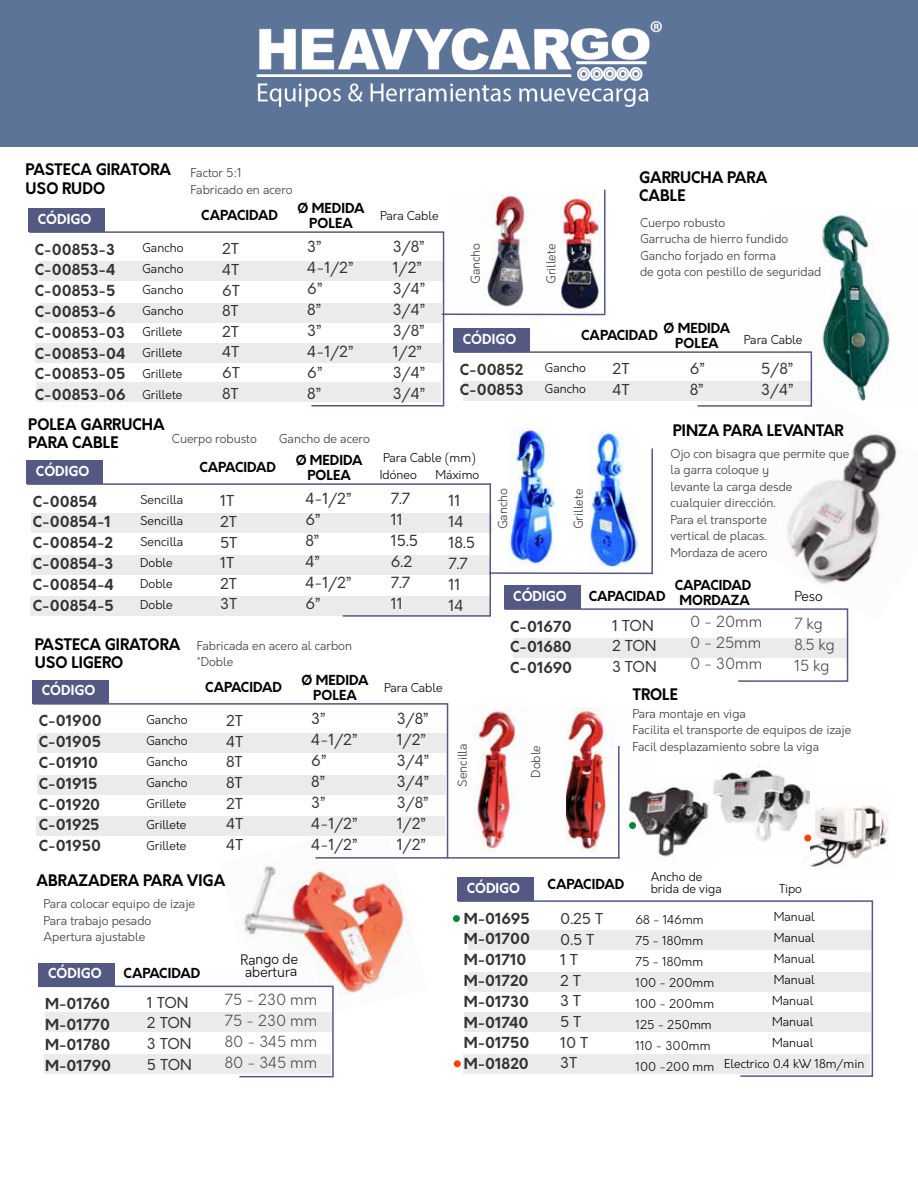
<style>
.page{position:relative;width:918px;height:1188px;background:#fff}
.page>*{position:absolute;margin:0;border:0;box-sizing:border-box;transform-origin:0 0}
.t1{font:700 15.6px/18.8px "Orkney";color:#000;scale:.96 1}
.t2{font:15px/21px "Orkney";color:#333}
.t3{font:300 15px/21px "Orkney";color:#4d4847;text-align:justify}
.t4{font:700 14.85px/20.9px "Orkney";color:#333}
.t5{font:14.7px/20.5px "Orkney";color:#333}
.t6{font:14.7px/20.5px "Orkney";letter-spacing:-.02em;color:#333}
.t7{font:300 14.1px/12.6px "Orkney";color:#000;text-align:center;scale:.96 1}
.t8{font:700 13.5px/15px "Orkney";color:#000;text-align:center}
.t9{font:700 13.5px "Orkney";color:#fff}
.t10{font:300 13.5px "Orkney";color:#000}
.t11{font:300 12px/16.5px "Orkney";color:#3d3938}
.t12{font:300 12px/21px "Orkney";color:#000}
</style>
<div class="page">
<img style="left:810px;top:806px;width:79px;height:61px">
<img style="left:814px;top:211px;width:85px;height:183px">
<img style="left:244px;top:860px;width:162px;height:135px">
<img style="left:786px;top:394px;width:111px;height:190px">
<img style="left:566px;top:707px;width:50px;height:144px">
<img style="left:473px;top:707px;width:52px;height:144px">
<div style="left:28px;top:209px;width:77px;height:23px;background:#535983"></div>
<svg style="left:29px;top:231px;width:416px;height:176px"></svg>
<div style="left:32px;top:681px;width:77px;height:23px;background:#535983"></div>
<svg style="left:33px;top:703px;width:416px;height:156px"></svg>
<img style="left:510px;top:429px;width:35px;height:18px">
<img style="left:589px;top:432px;width:35px;height:15px">
<div style="left:26px;top:461px;width:77px;height:23px;background:#535983"></div>
<svg style="left:27px;top:483px;width:464px;height:134px"></svg>
<div style="left:453px;top:329px;width:77px;height:23px;background:#535983"></div>
<svg style="left:454px;top:351px;width:359px;height:56px"></svg>
<div style="left:504px;top:586px;width:76px;height:23px;background:#535983"></div>
<svg style="left:504px;top:608px;width:345px;height:74px"></svg>
<div style="left:39px;top:963px;width:76px;height:23px;background:#535983"></div>
<svg style="left:38px;top:985px;width:296px;height:93px"></svg>
<img style="left:440px;top:189px;width:166px;height:127px">
<hr style="left:618px;top:746px;width:2px;height:111px;background:#535983">
<hr style="left:448px;top:857px;width:172px;height:2px;background:#535983">
<img style="left:488px;top:447px;width:165px;height:128px">
<div style="left:457px;top:878px;width:77px;height:23px;background:#535983"></div>
<svg style="left:456px;top:900px;width:418px;height:177px"></svg>
<div style="left:454px;top:1060px;width:7px;height:7px;background:#ff4100;border-radius:50%"></div>
<img style="left:626px;top:785px;width:87px;height:72px">
<div style="left:453px;top:915px;width:7px;height:7px;background:#018837;border-radius:50%"></div>
<div style="left:629px;top:822px;width:7px;height:7px;background:#018837;border-radius:50%"></div>
<img style="left:713px;top:766px;width:97px;height:76px">
<div style="left:804px;top:835px;width:7px;height:7px;background:#ff4100;border-radius:50%"></div>
<div style="left:0;top:0;width:918px;height:147px;background:#5d7499"></div>
<img style="left:256px;top:22px;width:406px;height:85px">
<h1 class="t1" style="left:26px;top:160px;width:153px">PASTECA GIRATORA<br>USO RUDO</h1>
<p class="t9" style="left:38px;top:210px;width:55px">CÓDIGO</p>
<p class="t8" style="left:201px;top:208px;width:78px">CAPACIDAD</p>
<p class="t12" style="left:380px;top:206px;width:60px">Para Cable</p>
<p class="t4" style="left:35px;top:239px;width:92px">C-00853-3<br>C-00853-4<br>C-00853-5<br>C-00853-6<br>C-00853-03<br>C-00853-04<br>C-00853-05<br>C-00853-06</p>
<p class="t2" style="left:393px;top:237px;width:34px">3/8”<br>1/2”<br>3/4”<br>3/4”<br>3/8”<br>1/2”<br>3/4”<br>3/4”</p>
<p class="t11" style="left:191px;top:165px;width:104px">Factor 5:1<br>Fabricado en acero</p>
<h1 class="t1" style="left:639px;top:168px;width:135px">GARRUCHA PARA<br>CABLE</h1>
<p class="t8" style="left:298px;top:201px;width:68px">Ø MEDIDA<br>POLEA</p>
<p class="t11" style="left:640px;top:214px;width:183px">Cuerpo robusto<br>Garrucha de hierro fundido<br>Gancho forjado en forma<br>de gota con pestillo de seguridad</p>
<p class="t2" style="left:307px;top:237px;width:48px">3”<br>4-1/2”<br>6”<br>8”<br>3”<br>4-1/2”<br>6”<br>8”</p>
<p class="t5" style="left:222px;top:239px;width:19px;text-align:justify">2T 4T 6T 8T 2T 4T 6T 8T</p>
<p class="t11" style="left:467px;top:284px;width:43px;rotate:-90deg">Gancho</p>
<p class="t11" style="left:543px;top:284px;width:42px;rotate:-90deg">Grillete</p>
<p class="t12" style="left:142px;top:238px;width:43px;text-align:justify">Gancho Gancho Gancho Gancho Grillete Grillete Grillete Grillete</p>
<p class="t8" style="left:664px;top:321px;width:68px">Ø MEDIDA<br>POLEA</p>
<p class="t9" style="left:463px;top:330px;width:55px">CÓDIGO</p>
<p class="t8" style="left:581px;top:328px;width:78px">CAPACIDAD</p>
<p class="t12" style="left:744px;top:329px;width:60px">Para Cable</p>
<p class="t4" style="left:460px;top:359px;width:65px">C-00852<br>C-00853</p>
<p class="t2" style="left:761px;top:359px;width:34px">5/8”<br>3/4”</p>
<p class="t12" style="left:545px;top:358px;width:43px">Gancho<br>Gancho</p>
<p class="t2" style="left:690px;top:358px;width:17px">6”<br>8”</p>
<h1 class="t1" style="left:673px;top:421px;width:180px">PINZA PARA LEVANTAR</h1>
<p class="t5" style="left:612px;top:359px;width:19px">2T<br>4T</p>
<h1 class="t1" style="left:28px;top:415px;width:144px">POLEA GARRUCHA<br>PARA CABLE</h1>
<p class="t9" style="left:36px;top:462px;width:55px">CÓDIGO</p>
<p class="t8" style="left:199px;top:460px;width:78px">CAPACIDAD</p>
<p class="t12" style="left:380px;top:450px;width:98px;line-height:16.5px">Para Cable (mm)<br>Idóneo</p>
<p class="t11" style="left:172px;top:431px;width:87px">Cuerpo robusto</p>
<p class="t11" style="left:279px;top:431px;width:93px">Gancho de acero</p>
<p class="t11" style="left:670px;top:445px;width:181px">Ojo con bisagra que permite que la garra coloque y<br>levante la carga desde<br>cualquier dirección.<br>Para el transporte<br>vertical de placas.<br>Mordaza de acero</p>
<p class="t8" style="left:296px;top:453px;width:68px">Ø MEDIDA<br>POLEA</p>
<p class="t12" style="left:436px;top:464px;width:45px">Máximo</p>
<p class="t11" style="left:495px;top:529px;width:43px;rotate:-90deg">Gancho</p>
<p class="t11" style="left:571px;top:529px;width:42px;rotate:-90deg">Grillete</p>
<p class="t2" style="left:305px;top:488px;width:48px">4-1/2”<br>6”<br>8”<br>4”<br>4-1/2”<br>6”</p>
<p class="t2" style="left:449px;top:491px;width:28px">11<br>14<br>18.5<br>7.7<br>11<br>14</p>
<p class="t4" style="left:33px;top:491px;width:83px">C-00854<br>C-00854-1<br>C-00854-2<br>C-00854-3<br>C-00854-4<br>C-00854-5</p>
<p class="t2" style="left:391px;top:488px;width:29px">7.7<br>11<br>15.5<br>6.2<br>7.7<br>11</p>
<p class="t12" style="left:140px;top:490px;width:45px">Sencilla<br>Sencilla<br>Sencilla<br>Doble<br>Doble<br>Doble</p>
<p class="t5" style="left:220px;top:491px;width:19px">1T<br>2T<br>5T<br>1T<br>2T<br>3T</p>
<p class="t8" style="left:675px;top:578px;width:78px">CAPACIDAD<br>MORDAZA</p>
<p class="t9" style="left:513px;top:587px;width:55px">CÓDIGO</p>
<p class="t8" style="left:589px;top:589px;width:78px">CAPACIDAD</p>
<p class="t10" style="left:794px;top:587px;width:30px">Peso</p>
<p class="t4" style="left:510px;top:616px;width:64px;text-align:justify">C-01670<br>C-01680<br>C-01690</p>
<p class="t3" style="left:690px;top:612px;width:74px">0 - 20mm 0 - 25mm 0 - 30mm</p>
<p class="t3" style="left:794px;top:613px;width:42px;text-align:left">7 kg<br>8.5 kg<br>15 kg</p>
<p class="t6" style="left:612px;top:615px;width:46px">1 TON<br>2 TON<br>3 TON</p>
<h1 class="t1" style="left:35px;top:635px;width:153px">PASTECA GIRATORA<br>USO LIGERO</h1>
<p class="t9" style="left:42px;top:681px;width:55px">CÓDIGO</p>
<p class="t8" style="left:205px;top:680px;width:78px">CAPACIDAD</p>
<p class="t12" style="left:384px;top:678px;width:60px">Para Cable</p>
<p class="t4" style="left:39px;top:711px;width:64px">C-01900<br>C-01905<br>C-01910<br>C-01915<br>C-01920<br>C-01925<br>C-01950</p>
<p class="t2" style="left:397px;top:708px;width:34px">3/8”<br>1/2”<br>3/4”<br>3/4”<br>3/8”<br>1/2”<br>1/2”</p>
<p class="t11" style="left:197px;top:637px;width:157px">Fabricada en acero al carbon *Doble</p>
<p class="t8" style="left:302px;top:673px;width:68px">Ø MEDIDA<br>POLEA</p>
<h1 class="t1" style="left:632px;top:685px;width:49px">TROLE</h1>
<p class="t11" style="left:632px;top:706px;width:220px">Para montaje en viga<br>Facilita el transporte de equipos de izaje<br>Facil desplazamiento sobre la viga</p>
<p class="t2" style="left:311px;top:708px;width:48px">3”<br>4-1/2”<br>6”<br>8”<br>3”<br>4-1/2”<br>4-1/2”</p>
<p class="t5" style="left:226px;top:711px;width:19px;text-align:justify">2T 4T 8T 8T 2T 4T 4T</p>
<p class="t12" style="left:146px;top:710px;width:43px;text-align:justify">Gancho Gancho Gancho Gancho Grillete Grillete Grillete</p>
<p class="t11" style="left:455px;top:787px;width:45px;rotate:-90deg">Sencilla</p>
<p class="t11" style="left:528px;top:778px;width:34px;rotate:-90deg">Doble</p>
<h1 class="t1" style="left:36px;top:871px;width:198px">ABRAZADERA PARA VIGA</h1>
<p class="t11" style="left:44px;top:896px;width:153px">Para colocar equipo de izaje<br>Para trabajo pesado<br>Apertura ajustable</p>
<p class="t9" style="left:48px;top:964px;width:55px">CÓDIGO</p>
<p class="t8" style="left:124px;top:966px;width:78px">CAPACIDAD</p>
<p class="t4" style="left:45px;top:993px;width:68px;text-align:justify">M-01760<br>M-01770<br>M-01780<br>M-01790</p>
<p class="t6" style="left:147px;top:993px;width:46px">1 TON<br>2 TON<br>3 TON<br>5 TON</p>
<p class="t7" style="left:240px;top:954px;width:62px;rotate:-1deg">Rango de abertura</p>
<p class="t3" style="left:225px;top:989px;width:94px">75 - 230 mm 75 - 230 mm 80 - 345 mm 80 - 345 mm</p>
<p class="t9" style="left:467px;top:879px;width:55px">CÓDIGO</p>
<p class="t8" style="left:548px;top:877px;width:78px">CAPACIDAD</p>
<p class="t12" style="left:651px;top:871px;width:73px;line-height:12px">Ancho de brida de viga</p>
<p class="t4" style="left:464px;top:908px;width:68px">M-01695<br>M-01700<br>M-01710<br>M-01720<br>M-01730<br>M-01740<br>M-01750<br>M-01820</p>
<p class="t5" style="left:560px;top:909px;width:45px">0.25 T<br>0.5 T<br>1 T<br>2 T<br>3 T<br>5 T<br>10 T<br>3T</p>
<p class="t12" style="left:779px;top:878px;width:25px">Tipo</p>
<p class="t12" style="left:724px;top:906px;width:142px;text-align:center">Manual<br>Manual<br>Manual<br>Manual<br>Manual<br>Manual<br>Manual<br>Electrico 0.4 kW 18m/min</p>
<p class="t12" style="left:636px;top:909px;width:80px">68 - 146mm<br>75 - 180mm<br>75 - 180mm<br>100 - 200mm<br>100 - 200mm<br>125 - 250mm<br>110 - 300mm<br>100 -200 mm</p>
</div>
